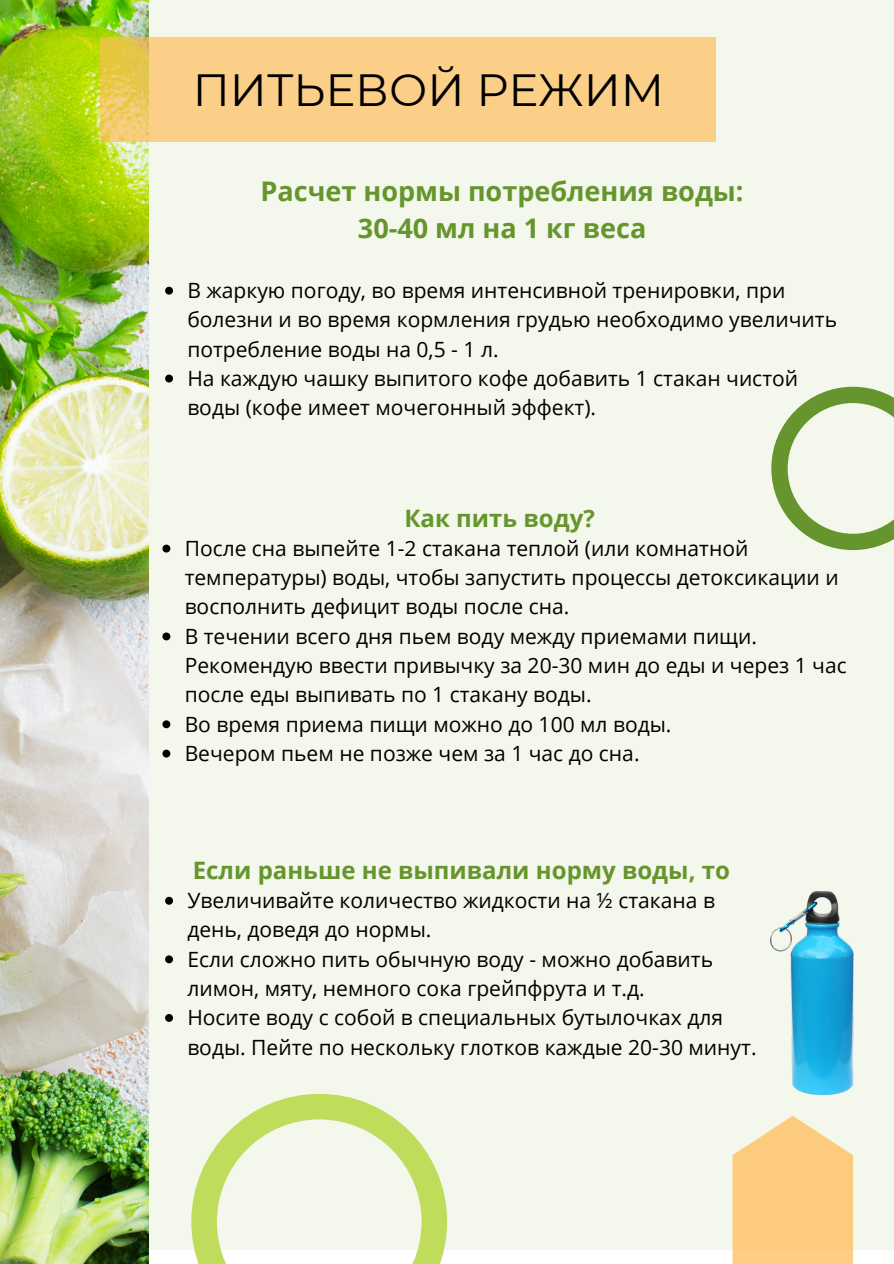
<style>
.page{position:relative;width:894px;height:1264px;background:#fff}
.page>*{position:absolute;margin:0;border:0;box-sizing:border-box;transform-origin:0 0}
.t1{font:45px "Montserrat";color:#000}
.t2{font:700 27px "Open Sans";color:#65952c}
.t3{font:700 24px "Open Sans";color:#65952c}
.t4{font:21px/29.2px "Open Sans";color:#000}
</style>
<div class="page">
<div style="left:149px;top:0;width:744px;height:1249px;background:#f4f7ec"></div>
<img style="left:0;top:0;width:149px;height:1263px">
<svg style="left:100px;top:37px;width:615px;height:105px;background:#f9ce84"></svg>
<svg style="left:732px;top:1115px;width:120px;height:148px;background:#fbd18e"></svg>
<svg style="left:771px;top:387px;width:122px;height:163px"></svg>
<svg style="left:191px;top:1093px;width:256px;height:170px"></svg>
<img style="left:770px;top:891px;width:83px;height:203px">
<svg style="left:165px;top:287px;width:8px;height:7px"></svg>
<svg style="left:165px;top:374px;width:8px;height:8px"></svg>
<svg style="left:165px;top:896px;width:8px;height:8px"></svg>
<svg style="left:165px;top:955px;width:8px;height:8px"></svg>
<svg style="left:165px;top:1014px;width:8px;height:7px"></svg>
<svg style="left:162px;top:544px;width:8px;height:8px"></svg>
<svg style="left:162px;top:632px;width:8px;height:8px"></svg>
<svg style="left:162px;top:720px;width:8px;height:8px"></svg>
<svg style="left:162px;top:749px;width:8px;height:8px"></svg>
<p class="t1" style="left:193px;top:63px;width:473px">ПИТЬЕВОЙ РЕЖИМ</p>
<p class="t2" style="left:260px;top:172px;width:484px">Расчет нормы потребления воды:</p>
<p class="t2" style="left:358px;top:209px;width:290px">30-40 мл на 1 кг веса</p>
<p class="t4" style="left:187px;top:275px;width:651px">В жаркую погоду, во время интенсивной тренировки, при болезни и во время кормления грудью необходимо увеличить потребление воды на 0,5 - 1 л.</p>
<p class="t4" style="left:187px;top:363px;width:612px">На каждую чашку выпитого кофе добавить 1 стакан чистой воды (кофе имеет мочегонный эффект).</p>
<p class="t3" style="left:404px;top:501px;width:192px">Как пить воду?</p>
<p class="t4" style="left:185px;top:533px;width:655px">После сна выпейте 1-2 стакана теплой (или комнатной температуры) воды, чтобы запустить процессы детоксикации и восполнить дефицит воды после сна.</p>
<p class="t4" style="left:185px;top:621px;width:663px">В течении всего дня пьем воду между приемами пищи.<br>Рекомендую ввести привычку за 20-30 мин до еды и через 1 час после еды выпивать по 1 стакану воды.</p>
<p class="t4" style="left:185px;top:709px;width:488px">Во время приема пищи можно до 100 мл воды.</p>
<p class="t4" style="left:185px;top:738px;width:456px">Вечером пьем не позже чем за 1 час до сна.</p>
<p class="t3" style="left:193px;top:853px;width:538px">Если раньше не выпивали норму воды, то</p>
<p class="t4" style="left:187px;top:885px;width:529px">Увеличивайте количество жидкости на ½ стакана в день, доведя до нормы.</p>
<p class="t4" style="left:187px;top:943px;width:527px">Если сложно пить обычную воду - можно добавить лимон, мяту, немного сока грейпфрута и т.д.</p>
<p class="t4" style="left:187px;top:1002px;width:570px">Носите воду с собой в специальных бутылочках для воды. Пейте по нескольку глотков каждые 20-30 минут.</p>
</div>
